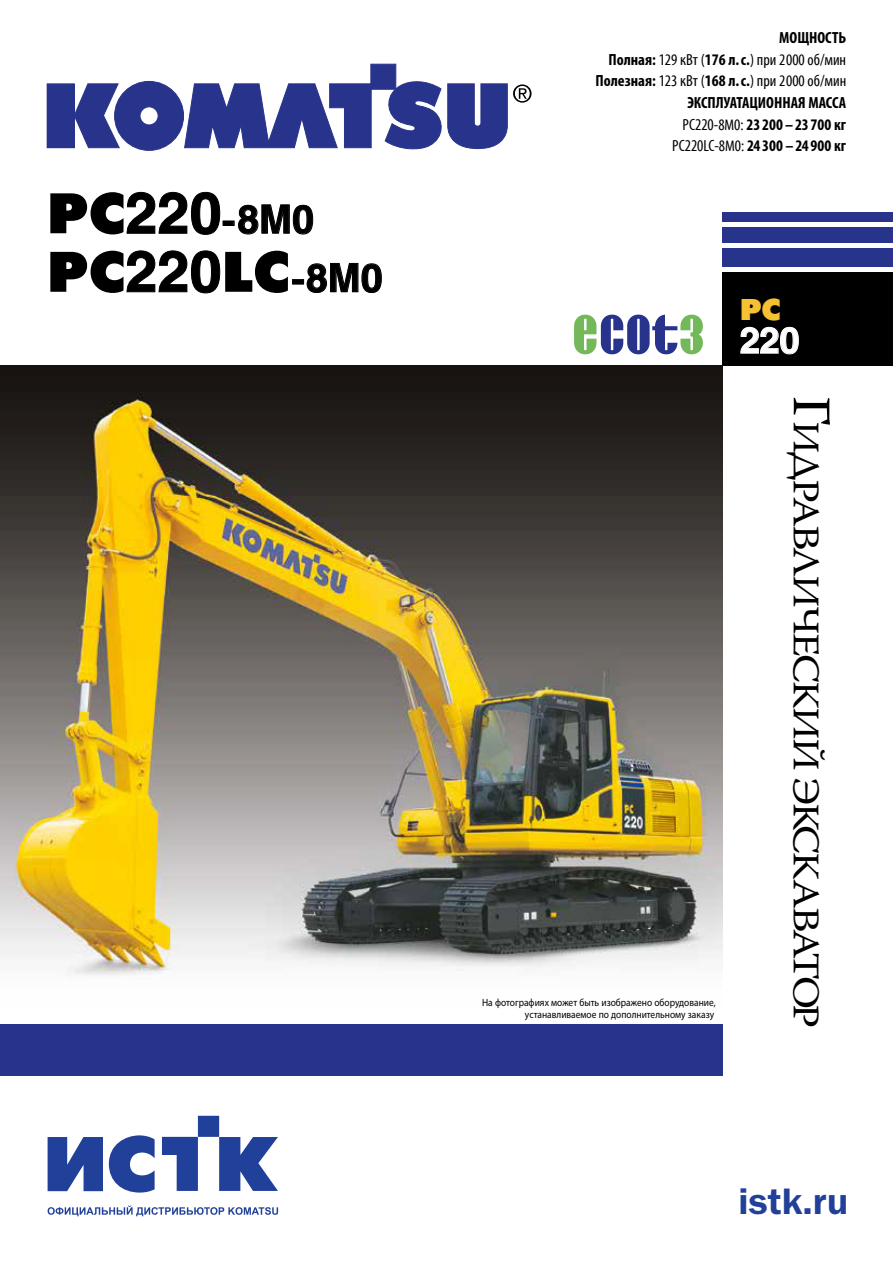
<style>
.page{position:relative;width:893px;height:1263px;background:#fff}
.page>*{position:absolute;margin:0;border:0;box-sizing:border-box;transform-origin:0 0}
.t1{font:57px "Futura Futuris X";color:#000}
.t2{font:700 39px "Helios";color:#000}
.t3{font:37.5px "Warnock Pro";letter-spacing:-.05em;color:#000;scale:1.12 1}
.t4{font:37.05px "Franklin Gothic Demi C";color:#224099}
.t5{font:700 36px "Helios";color:#fff}
.t6{font:30px "Futura Futuris X";color:#f4c132}
.t7{font:700 condensed 16.2px/21.6px "Myriad Pro";color:#000;text-align:right}
.t8{font:10.5px/12.6px "Myriad Pro";color:#000;text-align:right;scale:.9 1}
.s1{font-family:"Futura Futuris X";font-weight:400;font-size:57px}
.s2{font-size:57px}
.s3{font-family:"Helios";font-weight:700}
.s4{font-family:"Helios";font-weight:700;font-size:39px}
.s5{font-weight:400}
.s6{font-weight:400;font-size:16.5px}
.s7{font-weight:400;font-size:15.45px}
.s8{font-size:54px}
</style>
<div class="page">
<div style="left:723px;top:272px;width:170px;height:94px;background:#000"></div>
<div style="left:723px;top:213px;width:170px;height:9px;background:#28348b"></div>
<div style="left:723px;top:227px;width:170px;height:15px;background:#28348b"></div>
<div style="left:723px;top:248px;width:170px;height:19px;background:#28348b"></div>
<div style="left:47px;top:84px;width:27px;height:64px;background:#28348b"></div>
<div style="left:47px;top:83px;width:28px;height:65px;border:1px solid #28348b"></div>
<svg style="left:73px;top:64px;width:458px;height:87px"></svg>
<svg style="left:574px;top:315px;width:129px;height:39px"></svg>
<img style="left:0;top:366px;width:723px;height:609px">
<svg style="left:126px;top:192px;width:94px;height:43px"></svg>
<div style="left:223px;top:221px;width:12px;height:5px;border:1px solid #000"></div>
<svg style="left:238px;top:204px;width:75px;height:31px"></svg>
<svg style="left:126px;top:250px;width:94px;height:44px"></svg>
<div style="left:292px;top:279px;width:12px;height:5px;border:1px solid #000"></div>
<svg style="left:306px;top:262px;width:76px;height:31px"></svg>
<svg style="left:740px;top:327px;width:59px;height:28px"></svg>
<div style="left:0;top:1025px;width:723px;height:51px;background:#28348b"></div>
<svg style="left:48px;top:1116px;width:230px;height:76px"></svg>
<svg style="left:48px;top:1205px;width:230px;height:11px"></svg>
<h2 class="t2" style="left:47px;top:197px;width:269px"><span class="s1">PC</span><span class="s2">220</span>-8M0</h2>
<h1 class="t1" style="left:47px;top:236px;width:337px">PC<span class="s3">220</span>LC<span class="s4">-8M0</span></h1>
<p class="t7" style="left:596px;top:27px;width:252px">МОЩНОСТЬ<br>Полная: <span class="s5">129 кВт (</span>176 л.с.<span class="s5">) при 2000 об/мин<br></span>Полезная: <span class="s5">123 кВт (</span>168 л.с.<span class="s5">) при 2000 об/мин<br></span>ЭКСПЛУАТАЦИОННАЯ МАССА<br><span class="s5">PC</span><span class="s6">220</span><span class="s5">-8</span><span class="s7">М</span><span class="s5">0:</span> 23 200 – 23 700 кг<br><span class="s5">PC</span><span class="s6">220</span><span class="s5">LC-8</span><span class="s7">М</span><span class="s5">0:</span> 24 300 – 24 900 кг</p>
<p class="t8" style="left:482px;top:996px;width:261px">На фотографиях может быть изображено оборудование, устанавливаемое по дополнительному заказу</p>
<h3 class="t6" style="left:740px;top:291px;width:43px">PC</h3>
<h3 class="t5" style="left:740px;top:319px;width:61px">220</h3>
<h3 class="t3" style="left:829px;top:395px;width:566px;rotate:90deg"><span class="s8">Г</span>ИДРАВЛИЧЕСКИЙ ЭКСКАВАТОР</h3>
<h3 class="t4" style="left:738px;top:1181px;width:112px">istk.ru</h3>
</div>
